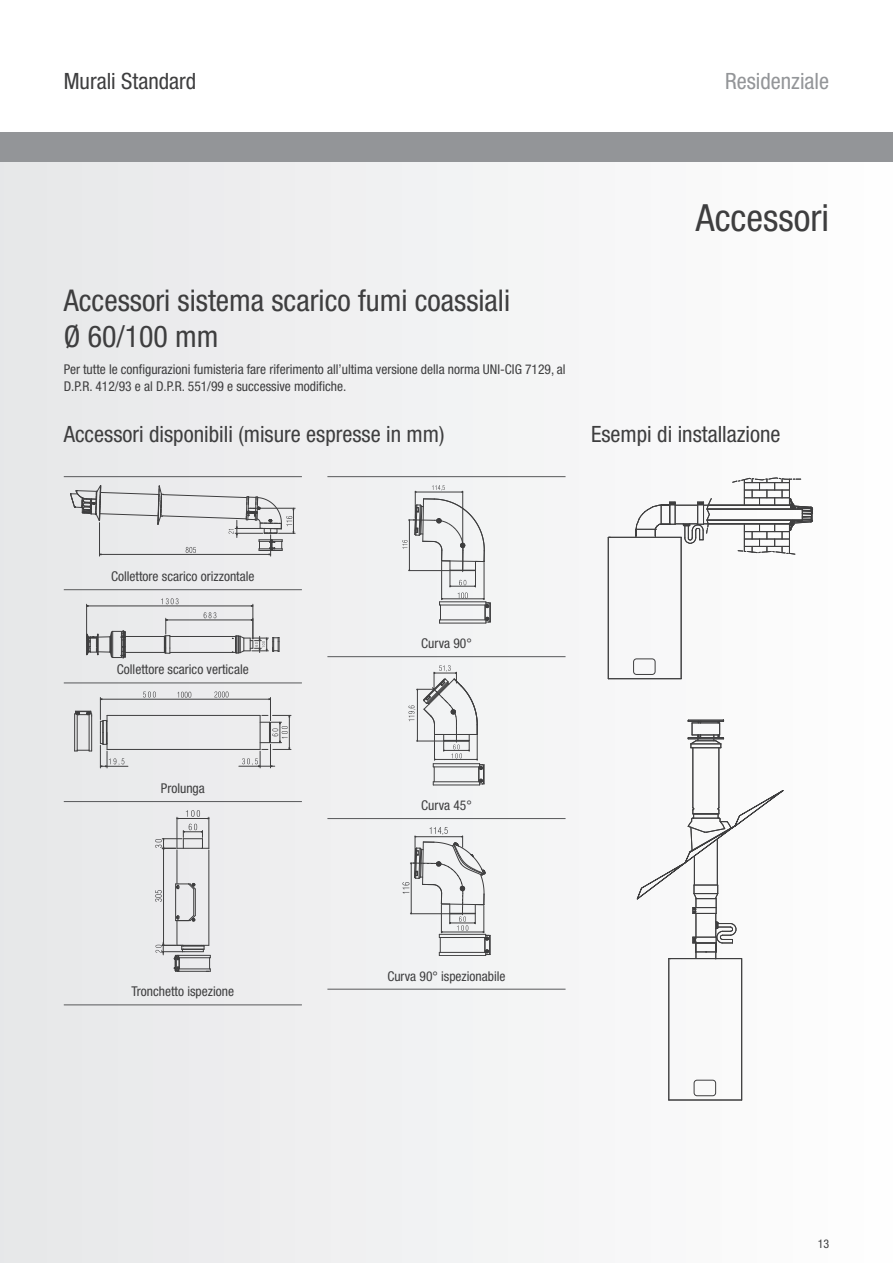
<style>
.page{position:relative;width:893px;height:1263px;background:#f2f3f4}
.page>*{position:absolute;margin:0;border:0;box-sizing:border-box;transform-origin:0 0}
.t1{font:condensed 37.5px "Helvetica Neue LT Std";color:#3e3e3f}
.t2{font:condensed 30px/36px "Helvetica Neue LT Std";color:#3e3e3f}
.t3{font:condensed 22.5px "Helvetica Neue LT Std";color:#3e3e3f}
.t4{font:condensed 22.5px "Helvetica Neue LT Std";color:#939598}
.t5{font:condensed 13.5px/17px "Helvetica Neue LT Std";color:#3e3e3f}
.t6{font:condensed 12px "Helvetica Neue LT Std";color:#3e3e3f}
</style>
<div class="page">
<div style="left:0;top:0;width:893px;height:132px;background:#fff"></div>
<div style="left:0;top:132px;width:893px;height:30px;background:#939598"></div>
<hr style="left:708px;top:505px;width:82px;height:1px;background:#3e3e3f">
<hr style="left:707px;top:509px;width:85px;height:1px;background:#3e3e3f">
<hr style="left:707px;top:520px;width:95px;height:1px;background:#3e3e3f">
<hr style="left:708px;top:523px;width:82px;height:1px;background:#3e3e3f">
<svg style="left:732px;top:478px;width:81px;height:77px"></svg>
<svg style="left:635px;top:498px;width:77px;height:53px"></svg>
<hr style="left:681px;top:537px;width:1px;height:142px;background:#3e3e3f">
<hr style="left:608px;top:537px;width:1px;height:142px;background:#3e3e3f">
<hr style="left:608px;top:537px;width:73px;height:1px;background:#3e3e3f">
<hr style="left:608px;top:678px;width:73px;height:1px;background:#3e3e3f">
<div style="left:633px;top:658px;width:22px;height:17px;border:1px solid #3e3e3f;border-radius:3px"></div>
<hr style="left:718px;top:748px;width:1px;height:60px;background:#3e3e3f">
<hr style="left:692px;top:748px;width:1px;height:60px;background:#3e3e3f">
<svg style="left:687px;top:719px;width:37px;height:29px"></svg>
<hr style="left:741px;top:958px;width:1px;height:142px;background:#3e3e3f">
<svg style="left:637px;top:783px;width:147px;height:176px"></svg>
<hr style="left:668px;top:958px;width:1px;height:142px;background:#3e3e3f">
<hr style="left:669px;top:958px;width:73px;height:1px;background:#3e3e3f">
<hr style="left:669px;top:1099px;width:73px;height:1px;background:#3e3e3f">
<div style="left:694px;top:1080px;width:22px;height:16px;border:1px solid #3e3e3f;border-radius:3px"></div>
<hr style="left:64px;top:476px;width:238px;height:1px;background:#57585a">
<hr style="left:64px;top:589px;width:238px;height:1px;background:#57585a">
<hr style="left:64px;top:682px;width:238px;height:1px;background:#57585a">
<hr style="left:64px;top:801px;width:238px;height:1px;background:#57585a">
<hr style="left:64px;top:1004px;width:238px;height:1px;background:#57585a">
<svg style="left:70px;top:485px;width:225px;height:71px"></svg>
<hr style="left:125px;top:636px;width:39px;height:1px;background:#3e3e3f">
<hr style="left:170px;top:636px;width:66px;height:1px;background:#3e3e3f">
<hr style="left:125px;top:652px;width:39px;height:1px;background:#3e3e3f">
<hr style="left:170px;top:652px;width:66px;height:1px;background:#3e3e3f">
<svg style="left:86px;top:630px;width:40px;height:28px"></svg>
<svg style="left:161px;top:598px;width:18px;height:6px"></svg>
<hr style="left:86px;top:604px;width:1px;height:35px;background:#3e3e3f">
<hr style="left:252px;top:604px;width:1px;height:35px;background:#3e3e3f">
<hr style="left:87px;top:605px;width:166px;height:1px;background:#3e3e3f">
<svg style="left:204px;top:612px;width:12px;height:6px"></svg>
<svg style="left:163px;top:618px;width:7px;height:36px"></svg>
<hr style="left:166px;top:619px;width:87px;height:1px;background:#3e3e3f">
<svg style="left:232px;top:618px;width:48px;height:36px"></svg>
<hr style="left:107px;top:715px;width:153px;height:1px;background:#3e3e3f">
<hr style="left:107px;top:749px;width:153px;height:1px;background:#3e3e3f">
<hr style="left:239px;top:766px;width:36px;height:1px;background:#3e3e3f">
<svg style="left:143px;top:691px;width:13px;height:6px"></svg>
<svg style="left:74px;top:697px;width:54px;height:71px"></svg>
<svg style="left:242px;top:697px;width:49px;height:71px"></svg>
<hr style="left:100px;top:699px;width:170px;height:1px;background:#3e3e3f">
<svg style="left:177px;top:692px;width:14px;height:6px"></svg>
<svg style="left:214px;top:691px;width:15px;height:6px"></svg>
<hr style="left:177px;top:850px;width:1px;height:34px;background:#3e3e3f">
<hr style="left:208px;top:850px;width:1px;height:95px;background:#3e3e3f">
<svg style="left:155px;top:810px;width:55px;height:41px"></svg>
<hr style="left:163px;top:848px;width:1px;height:97px;background:#3e3e3f">
<svg style="left:155px;top:883px;width:56px;height:89px"></svg>
<hr style="left:327px;top:476px;width:239px;height:1px;background:#57585a">
<hr style="left:327px;top:656px;width:239px;height:1px;background:#57585a">
<hr style="left:327px;top:818px;width:239px;height:1px;background:#57585a">
<hr style="left:327px;top:989px;width:239px;height:1px;background:#57585a">
<hr style="left:439px;top:623px;width:47px;height:1px;background:#3e3e3f">
<svg style="left:402px;top:485px;width:89px;height:138px"></svg>
<hr style="left:433px;top:785px;width:47px;height:1px;background:#3e3e3f">
<svg style="left:408px;top:665px;width:77px;height:120px"></svg>
<hr style="left:439px;top:955px;width:47px;height:1px;background:#3e3e3f">
<svg style="left:402px;top:827px;width:89px;height:128px"></svg>
<h3 class="t3" style="left:64px;top:68px;width:134px">Murali Standard</h3>
<h3 class="t4" style="left:725px;top:68px;width:106px">Residenziale</h3>
<h1 class="t1" style="left:696px;top:196px;width:135px">Accessori</h1>
<h2 class="t2" style="left:64px;top:282px;width:448px">Accessori sistema scarico fumi coassiali<br>Ø 60/100 mm</h2>
<p class="t5" style="left:64px;top:361px;width:503px">Per tutte le configurazioni fumisteria fare riferimento all’ultima versione della norma UNI-CIG 7129, al<br>D.P.R. 412/93 e al D.P.R. 551/99 e successive modifiche.</p>
<h3 class="t3" style="left:64px;top:421px;width:382px">Accessori disponibili (misure espresse in mm)</h3>
<h3 class="t3" style="left:591px;top:421px;width:191px">Esempi di installazione</h3>
<p class="t5" style="left:111px;top:568px;width:145px">Collettore scarico orizzontale</p>
<p class="t5" style="left:117px;top:661px;width:133px">Collettore scarico verticale</p>
<p class="t5" style="left:161px;top:780px;width:45px">Prolunga</p>
<p class="t5" style="left:132px;top:983px;width:104px">Tronchetto ispezione</p>
<p class="t5" style="left:421px;top:635px;width:52px">Curva 90°</p>
<p class="t5" style="left:421px;top:797px;width:52px">Curva 45°</p>
<p class="t5" style="left:387px;top:967px;width:120px">Curva 90° ispezionabile</p>
<p class="t6" style="left:818px;top:1237px;width:13px">13</p>
</div>
